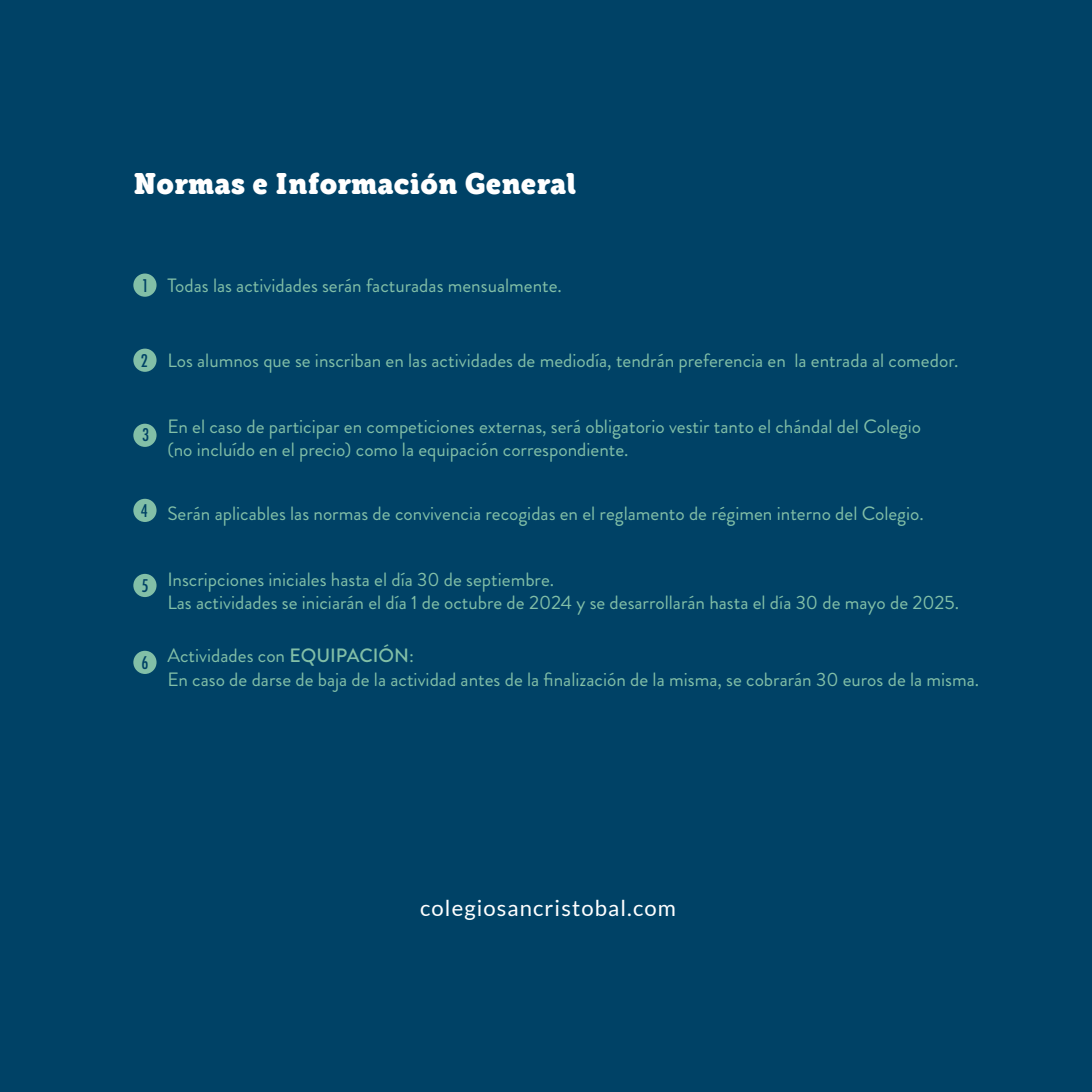
<style>
.page{position:relative;width:1092px;height:1092px;background:#fff}
.page>*{position:absolute;margin:0;border:0;box-sizing:border-box;transform-origin:0 0}
.t1{font:28px "eacologica round slab";letter-spacing:.025em;color:#fff}
.t2{font:22.05px "Lato";letter-spacing:.05em;color:#fff}
.t3{font:19.25px/23.1px "Brandon Grotesque";color:#82bfa7}
.t4{font:500 condensed 16.97px "Futura";color:#004266}
.s1{font-weight:500}
</style>
<div class="page">
<div style="left:0;top:0;width:1091px;height:1091px;background:#004266"></div>
<div style="left:133px;top:273px;width:23px;height:24px;background:#82bfa7;border-radius:50%"></div>
<div style="left:133px;top:348px;width:23px;height:24px;background:#82bfa7;border-radius:50%"></div>
<div style="left:133px;top:423px;width:23px;height:24px;background:#82bfa7;border-radius:50%"></div>
<div style="left:133px;top:498px;width:23px;height:24px;background:#82bfa7;border-radius:50%"></div>
<div style="left:133px;top:574px;width:23px;height:23px;background:#82bfa7;border-radius:50%"></div>
<div style="left:133px;top:650px;width:23px;height:24px;background:#82bfa7;border-radius:50%"></div>
<h1 class="t1" style="left:133px;top:166px;width:444px">Normas e Información General</h1>
<p class="t4" style="left:142px;top:275px;width:9px">1</p>
<p class="t3" style="left:167px;top:274px;width:396px">Todas las actividades serán facturadas mensualmente.</p>
<p class="t4" style="left:141px;top:350px;width:9px">2</p>
<p class="t4" style="left:142px;top:424px;width:9px">3</p>
<p class="t4" style="left:141px;top:499px;width:9px">4</p>
<p class="t4" style="left:141px;top:574px;width:9px">5</p>
<p class="t4" style="left:141px;top:651px;width:9px">6</p>
<p class="t3" style="left:167px;top:349px;width:792px">Los alumnos que se inscriban en las actividades de mediodía, tendrán preferencia en la entrada al comedor.</p>
<p class="t3" style="left:167px;top:415px;width:755px">En el caso de participar en competiciones externas, será obligatorio vestir tanto el chándal del Colegio (no incluído en el precio) como la equipación correspondiente.</p>
<p class="t3" style="left:167px;top:502px;width:758px">Serán aplicables las normas de convivencia recogidas en el reglamento de régimen interno del Colegio.</p>
<p class="t3" style="left:167px;top:567px;width:793px">Inscripciones iniciales hasta el día 30 de septiembre.<br>Las actividades se iniciarán el día 1 de octubre de 2024 y se desarrollarán hasta el día 30 de mayo de 2025.</p>
<p class="t3" style="left:167px;top:644px;width:813px">Actividades con <span class="s1">EQUIPACIÓN</span>:<br>En caso de darse de baja de la actividad antes de la finalización de la misma, se cobrarán 30 euros de la misma.</p>
<p class="t2" style="left:420px;top:895px;width:257px">colegiosancristobal.com</p>
</div>
